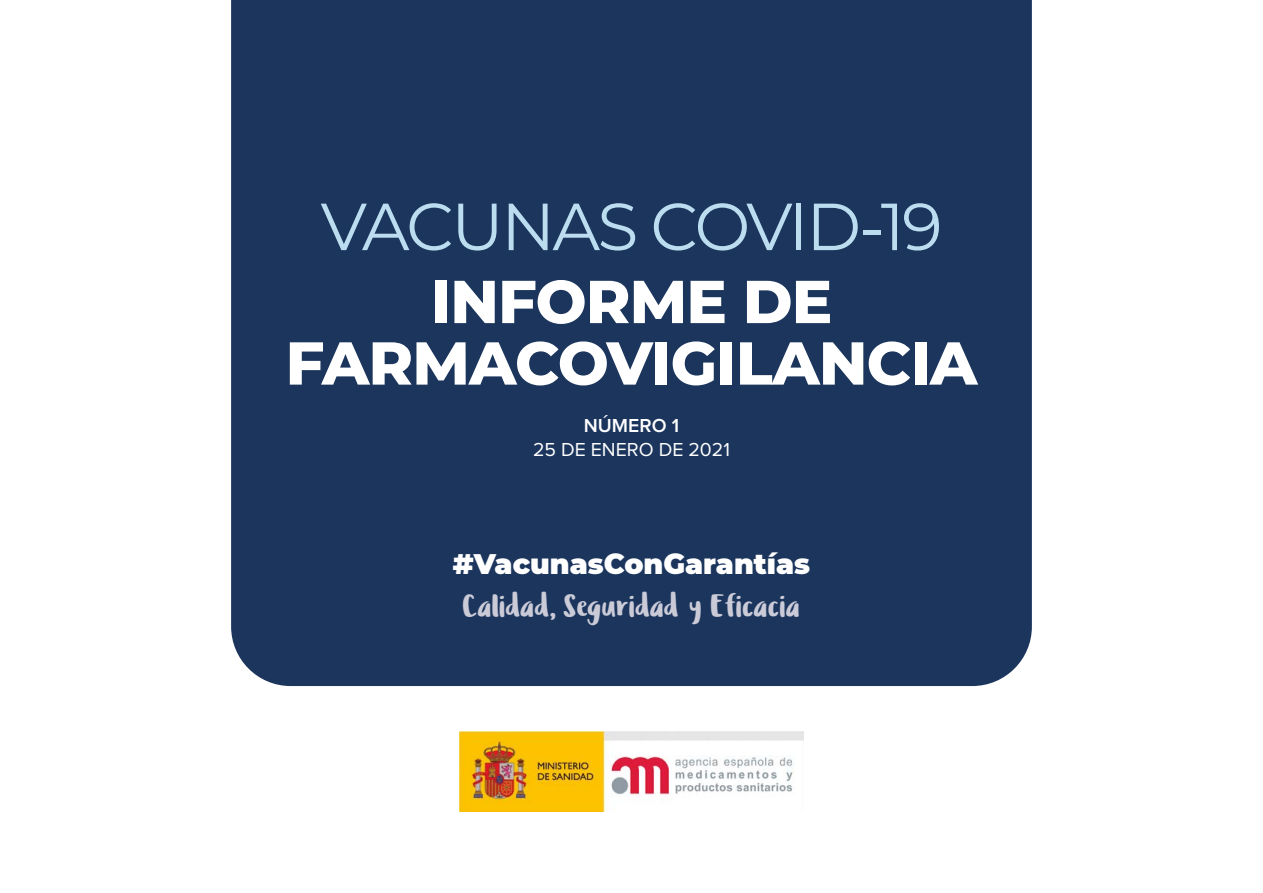
<style>
.page{position:relative;width:1263px;height:893px;background:#fff}
.page>*{position:absolute;margin:0;border:0;box-sizing:border-box;transform-origin:0 0}
.t1{font:66.45px "Montserrat";letter-spacing:-.04em;color:#bcddef}
.t2{font:800 60.45px "Montserrat";letter-spacing:-.015em;color:#fff}
.t3{font:32.1px "Ludicrous";color:#cbcbd8}
.t4{font:900 28.2px "Montserrat";color:#fff}
.t5{font:19.5px "Proxima Nova";color:#fff}
.t6{font:600 19.5px "Proxima Nova";color:#fff}
</style>
<div class="page">
<div style="left:231px;top:0;width:801px;height:686px;background:#1b355d"></div>
<img style="left:459px;top:731px;width:345px;height:81px">
<p class="t1" style="left:321px;top:181px;width:623px">VACUNAS COVID-19</p>
<p class="t2" style="left:431px;top:257px;width:403px">INFORME DE</p>
<p class="t2" style="left:286px;top:319px;width:693px">FARMACOVIGILANCIA</p>
<p class="t6" style="left:584px;top:417px;width:97px">NÚMERO 1</p>
<p class="t5" style="left:533px;top:441px;width:198px">25 DE ENERO DE 2021</p>
<p class="t4" style="left:453px;top:543px;width:359px">#VacunasConGarantías</p>
<p class="t3" style="left:463px;top:586px;width:339px">Calidad, Seguridad y Eficacia</p>
</div>
